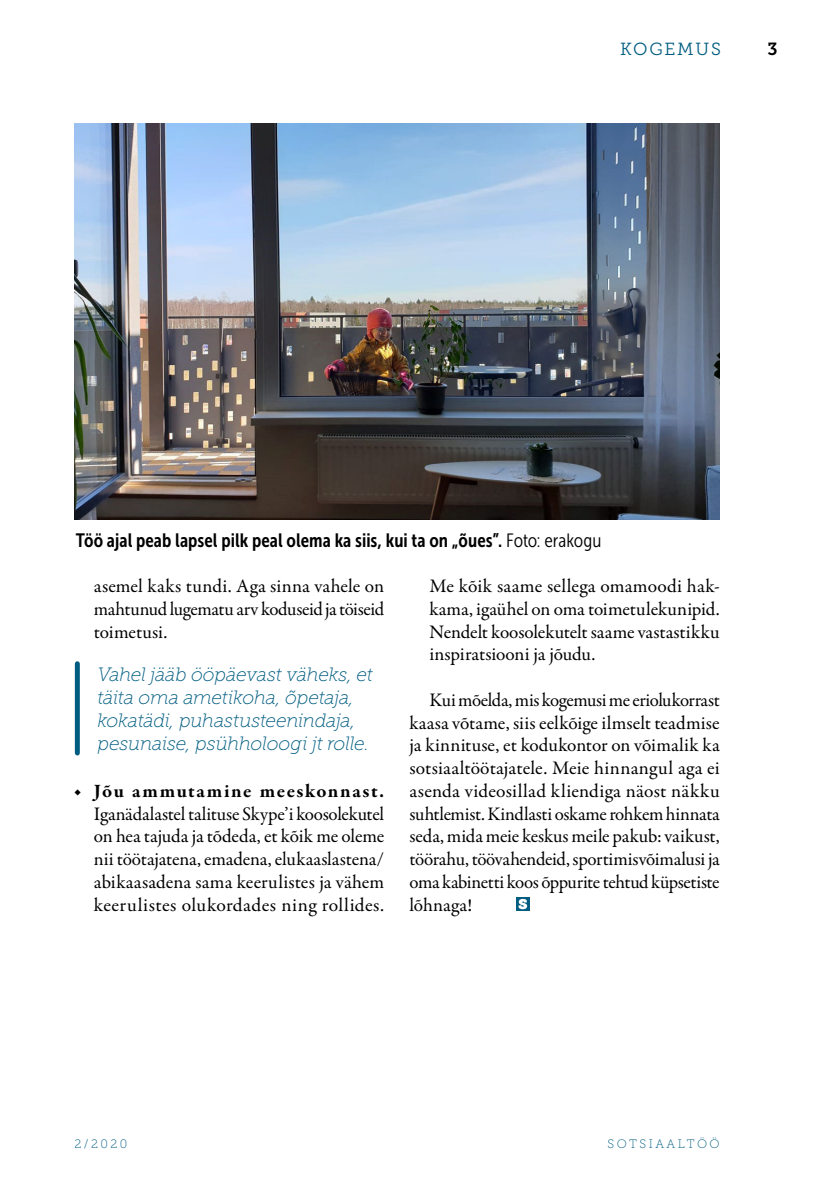
<style>
.page{position:relative;width:819px;height:1191px;background:#fff}
.page>*{position:absolute;margin:0;border:0;box-sizing:border-box;transform-origin:0 0}
.t1{font:19.25px/22.8px "Garamond Premr Pro";letter-spacing:-.005em;color:#000;text-align:justify}
.t2{font:italic 19.25px/23.3px "Museo Slab 100";letter-spacing:-.015em;color:#005d81}
.t3{font:19.25px "Museo Sans Cond 700";letter-spacing:.005em;color:#000}
.t4{font:17.5px "Museo Slab 300";letter-spacing:.1em;color:#005d81}
.t5{font:17.5px "Museo Slab 700";color:#000}
.t6{font:12.25px "Museo Slab 100";letter-spacing:.2em;color:#005d81}
.s1{font-family:"Museo Sans Cond 300"}
.s2{font-weight:700}
</style>
<div class="page">
<img style="left:74px;top:123px;width:645px;height:396px">
<div style="left:75px;top:663px;width:5px;height:90px;background:#005d81"></div>
<div style="left:516px;top:897px;width:13px;height:13px;background:#005d81"></div>
<svg style="left:518px;top:899px;width:9px;height:10px"></svg>
<p class="t4" style="left:620px;top:39px;width:102px">KOGEMUS</p>
<p class="t5" style="left:767px;top:39px;width:12px">3</p>
<p class="t3" style="left:76px;top:529px;width:527px">Töö ajal peab lapsel pilk peal olema ka siis, kui ta on „õues”. <span class="s1">Foto: erakogu</span></p>
<p class="t1" style="left:94px;top:575px;width:292px">asemel kaks tundi. Aga sinna vahele on mahtunud lugematu arv koduseid ja töiseid toimetusi.</p>
<p class="t1" style="left:429px;top:575px;width:292px">Me kõik saame sellega omamoodi hak&shy;kama, igaühel on oma toimetulekunipid.<br>Nendelt koosolekutelt saame vastastikku inspiratsiooni ja jõudu.</p>
<p class="t1" style="left:409px;top:689px;width:312px;text-indent:20px">Kui mõelda, mis kogemusi me eriolukorrast kaasa võtame, siis eelkõige ilmselt teadmise ja kinnituse, et kodukontor on võimalik ka sotsiaaltöötajatele. Meie hinnangul aga ei asenda videosillad kliendiga näost näkku suhtlemist. Kindlasti oskame rohkem hinnata seda, mida meie keskus meile pakub: vaikust, töörahu, töövahendeid, sportimisvõimalusi ja oma kabinetti koos õppurite tehtud küpsetiste lõhnaga!</p>
<p class="t2" style="left:97px;top:662px;width:277px">Vahel jääb ööpäevast väheks, et täita oma ametikoha, õpetaja, kokatädi, puhastusteenindaja, pesunaise, psühholoogi jt rolle.</p>
<p class="t1" style="left:94px;top:780px;width:292px;text-indent:-20px">◆ <span class="s2">Jõu ammutamine meeskonnast.<br></span>Iganädalastel talituse Skype’i koosolekutel on hea tajuda ja tõdeda, et kõik me oleme nii töötajatena, emadena, elukaaslastena/ abikaasadena sama keerulistes ja vähem keerulistes olukordades ning rollides.</p>
<p class="t6" style="left:74px;top:1137px;width:55px">2/2020</p>
<p class="t6" style="left:607px;top:1137px;width:114px">SOTSIAALTÖÖ</p>
</div>
